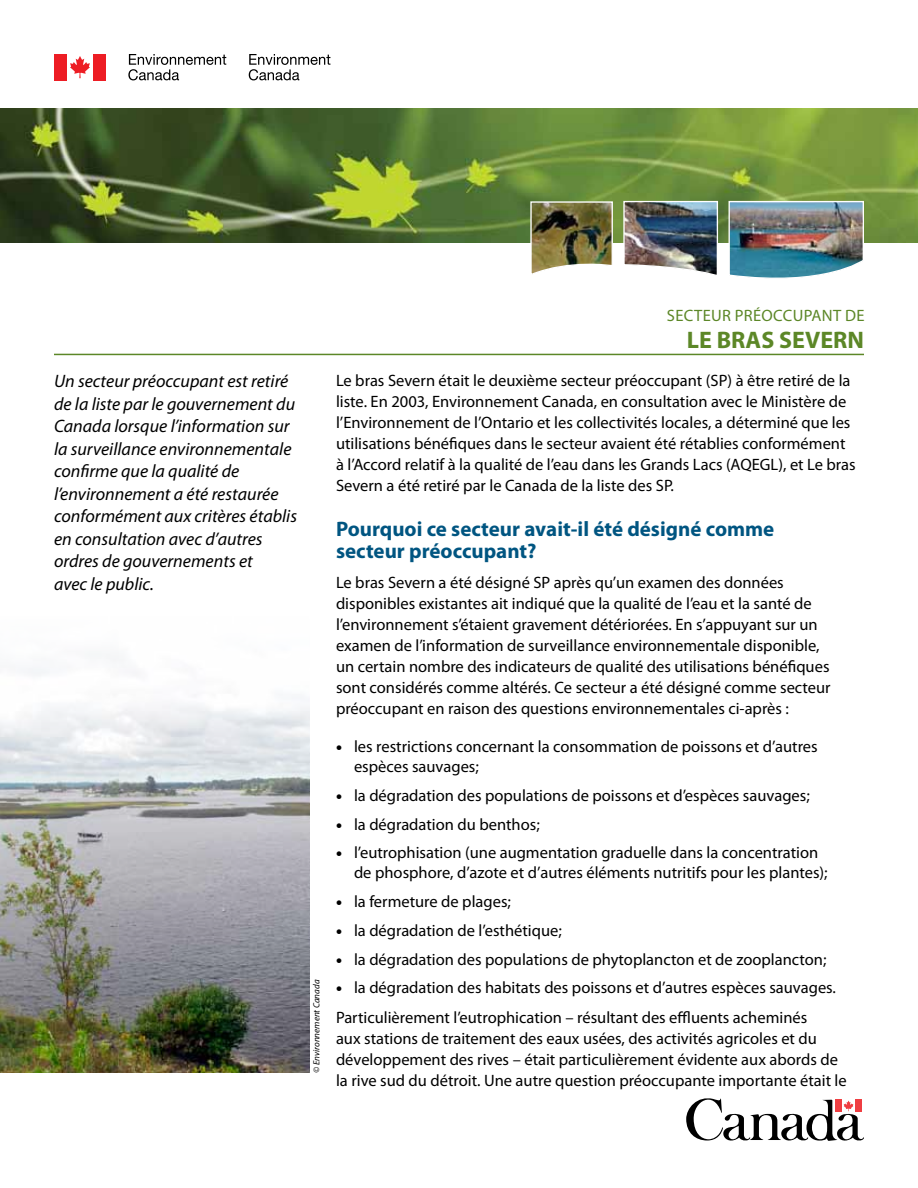
<style>
.page{position:relative;width:918px;height:1188px;background:#fff}
.page>*{position:absolute;margin:0;border:0;box-sizing:border-box;transform-origin:0 0}
.t1{font:700 24px "Myriad Pro";color:#5c8727}
.t2{font:700 21px/22.5px "Myriad Pro";color:#005581}
.t3{font:italic 18px/22.5px "Myriad Pro";color:#000}
.t4{font:16.5px/21px "Myriad Pro";color:#000}
.t5{font:16.5px "Myriad Pro";letter-spacing:.02em;color:#5c8727}
.t6{font:italic 9px "Myriad Pro";color:#000}
.s1{font-weight:900}
</style>
<div class="page">
<img style="left:0;top:659px;width:310px;height:414px">
<img style="left:0;top:108px;width:918px;height:135px">
<svg style="left:686px;top:1098px;width:178px;height:43px"></svg>
<hr style="left:54px;top:354px;width:810px;height:1px;background:#5c8727">
<svg style="left:70px;top:56px;width:20px;height:22px"></svg>
<div style="left:54px;top:54px;width:13px;height:26px;background:#ed1d24"></div>
<div style="left:93px;top:54px;width:13px;height:26px;background:#ed1d24"></div>
<svg style="left:128px;top:54px;width:98px;height:26px"></svg>
<svg style="left:249px;top:54px;width:81px;height:26px"></svg>
<img style="left:529px;top:201px;width:85px;height:73px">
<img style="left:623px;top:200px;width:96px;height:75px">
<img style="left:728px;top:200px;width:137px;height:79px">
<p class="t3" style="left:54px;top:369px;width:245px">Un secteur préoccupant est retiré de la liste par le gouvernement du<br>Canada lorsque l’information sur la surveillance environnementale confirme que la qualité de l’environnement a été restaurée conformément aux critères établis en consultation avec d’autres ordres de gouvernements et<br>avec le public.</p>
<p class="t6" style="left:311px;top:1073px;width:95px;rotate:-90deg">© Environnement Canada</p>
<p class="t5" style="left:667px;top:306px;width:199px">SECTEUR PRÉOCCUPANT DE</p>
<h1 class="t1" style="left:687px;top:324px;width:179px">LE BRAS SEVERN</h1>
<p class="t4" style="left:336px;top:370px;width:521px">Le bras Severn était le deuxième secteur préoccupant (SP) à être retiré de la liste. En 2003, Environnement Canada, en consultation avec le Ministère de l’Environnement de l’Ontario et les collectivités locales, a déterminé que les utilisations bénéfiques dans le secteur avaient été rétablies conformément à l’Accord relatif à la qualité de l’eau dans les Grands Lacs (AQEGL), et Le bras Severn a été retiré par le Canada de la liste des SP.</p>
<p class="t2" style="left:336px;top:517px;width:440px">Pourquoi ce secteur avait-il été désigné comme secteur préoccupant?</p>
<p class="t4" style="left:336px;top:572px;width:496px">Le bras Severn a été désigné SP après qu’un examen des données disponibles existantes ait indiqué que la qualité de l’eau et la santé de l’environnement s’étaient gravement détériorées. En s’appuyant sur un examen de l’information de surveillance environnementale disponible, un certain nombre des indicateurs de qualité des utilisations bénéfiques sont considérés comme altérés. Ce secteur a été désigné comme secteur préoccupant en raison des questions environnementales ci-après :</p>
<p class="t4" style="left:354px;top:737px;width:465px;line-height:19.8px;text-indent:-18px"><span class="s1">•</span> les restrictions concernant la consommation de poissons et d’autres espèces sauvages;</p>
<p class="t4" style="left:336px;top:785px;width:475px"><span class="s1">•</span> la dégradation des populations de poissons et d’espèces sauvages;</p>
<p class="t4" style="left:336px;top:813px;width:205px"><span class="s1">•</span> la dégradation du benthos;</p>
<p class="t4" style="left:354px;top:843px;width:475px;line-height:19.8px;text-indent:-18px"><span class="s1">•</span> l’eutrophisation (une augmentation graduelle dans la concentration de phosphore, d’azote et d’autres éléments nutritifs pour les plantes);</p>
<p class="t4" style="left:336px;top:891px;width:176px"><span class="s1">•</span> la fermeture de plages;</p>
<p class="t4" style="left:336px;top:919px;width:227px"><span class="s1">•</span> la dégradation de l’esthétique;</p>
<p class="t4" style="left:336px;top:948px;width:492px"><span class="s1">•</span> la dégradation des populations de phytoplancton et de zooplancton;</p>
<p class="t4" style="left:336px;top:973px;width:502px;line-height:30px"><span class="s1">•</span> la dégradation des habitats des poissons et d’autres espèces sauvages.<br>Particulièrement l’eutrophication – résultant des effluents acheminés</p>
<p class="t4" style="left:336px;top:1028px;width:512px">aux stations de traitement des eaux usées, des activités agricoles et du développement des rives – était particulièrement évidente aux abords de la rive sud du détroit. Une autre question préoccupante importante était le</p>
</div>
